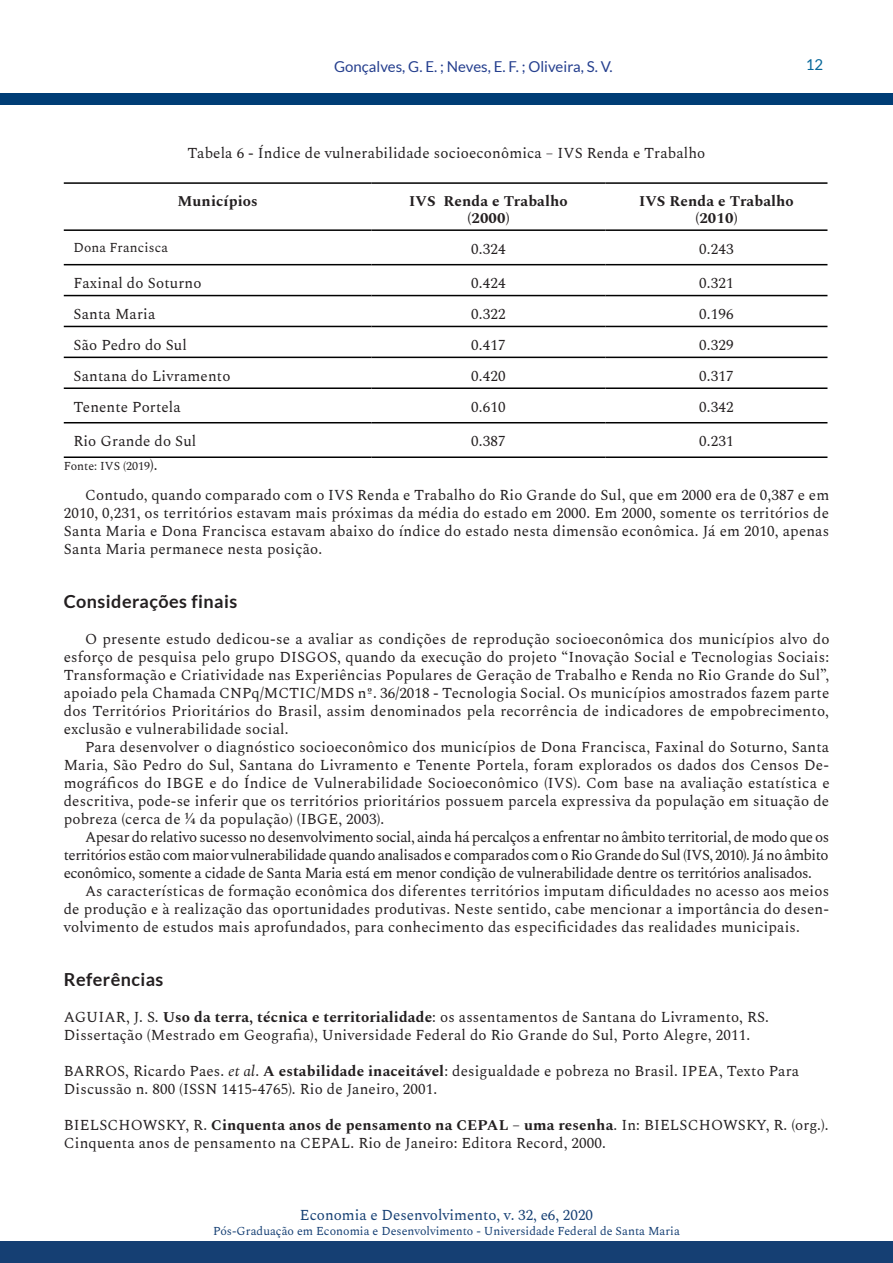
<style>
.page{position:relative;width:893px;height:1263px;background:#fff}
.page>*{position:absolute;margin:0;border:0;box-sizing:border-box;transform-origin:0 0}
._1_TItulo{font:700 18px "Lato";letter-spacing:.025em;color:#231f20}
.TextoCORRIDO{font:15px/18px "Spectral";letter-spacing:.01em;color:#231f20;text-align:justify}
.Referencias{font:15px/18px "Spectral";letter-spacing:.01em;color:#231f20}
.texto_TABELA_-_colun{font:15px "Spectral";letter-spacing:.01em;color:#231f20}
.texto_TABELA{font:15px "Spectral";letter-spacing:.01em;color:#231f20}
.LegendaTABELA{font:15px "Spectral";letter-spacing:.01em;color:#231f20}
.tabela_1linha{font:700 15px "Spectral";letter-spacing:.01em;color:#231f20}
.t1{font:15px "Lato";color:#253f8e}
.t2{font:15px "Spectral";color:#153f73}
.t3{font:15px "Lato";color:#056699}
.texto_TABELA_-_colun-2{font:13.5px "Spectral";letter-spacing:.01em;color:#231f20}
.t4{font:12px "Spectral";color:#153f73}
.NotadeRODAPÉ{font:12px "Spectral";color:#231f20}
.s1{font-size:15px}
.s2{font-weight:700}
.s3{font-style:italic}
</style>
<div class="page">
<div style="left:0;top:94px;width:893px;height:11px;background:#003d75"></div>
<div style="left:0;top:1242px;width:893px;height:21px;background:#153f73"></div>
<hr style="left:64px;top:182px;width:308px;height:2px;background:#000">
<hr style="left:372px;top:182px;width:233px;height:2px;background:#000">
<hr style="left:605px;top:182px;width:222px;height:2px;background:#000">
<hr style="left:64px;top:229px;width:308px;height:2px;background:#000">
<hr style="left:372px;top:229px;width:233px;height:2px;background:#000">
<hr style="left:605px;top:229px;width:222px;height:2px;background:#000">
<hr style="left:64px;top:264px;width:308px;height:1px;background:#000">
<hr style="left:372px;top:264px;width:233px;height:1px;background:#000">
<hr style="left:605px;top:264px;width:222px;height:1px;background:#000">
<hr style="left:64px;top:295px;width:308px;height:1px;background:#000">
<hr style="left:372px;top:295px;width:233px;height:1px;background:#000">
<hr style="left:605px;top:295px;width:222px;height:1px;background:#000">
<hr style="left:64px;top:326px;width:308px;height:1px;background:#000">
<hr style="left:372px;top:326px;width:233px;height:1px;background:#000">
<hr style="left:605px;top:326px;width:222px;height:1px;background:#000">
<hr style="left:64px;top:357px;width:308px;height:1px;background:#000">
<hr style="left:372px;top:357px;width:233px;height:1px;background:#000">
<hr style="left:605px;top:357px;width:222px;height:1px;background:#000">
<hr style="left:64px;top:387px;width:308px;height:2px;background:#000">
<hr style="left:372px;top:387px;width:233px;height:2px;background:#000">
<hr style="left:605px;top:387px;width:222px;height:2px;background:#000">
<hr style="left:64px;top:422px;width:308px;height:1px;background:#000">
<hr style="left:372px;top:422px;width:233px;height:1px;background:#000">
<hr style="left:605px;top:422px;width:222px;height:1px;background:#000">
<hr style="left:64px;top:456px;width:308px;height:2px;background:#000">
<hr style="left:372px;top:456px;width:233px;height:2px;background:#000">
<hr style="left:605px;top:456px;width:222px;height:2px;background:#000">
<p class="t1" style="left:334px;top:58px;width:280px">Gonçalves, G. E. ; Neves, E. F. ; Oliveira, S. V.</p>
<p class="t3" style="left:806px;top:56px;width:19px">12</p>
<p class="LegendaTABELA" style="left:188px;top:142px;width:519px">Tabela 6 - Índice de vulnerabilidade socioeconômica – IVS Renda e Trabalho</p>
<p class="tabela_1linha" style="left:178px;top:191px;width:82px">Municípios</p>
<p class="tabela_1linha" style="left:409px;top:191px;width:160px">IVS Renda e Trabalho</p>
<p class="tabela_1linha" style="left:467px;top:207px;width:44px">(2000)</p>
<p class="tabela_1linha" style="left:639px;top:191px;width:156px">IVS Renda e Trabalho</p>
<p class="tabela_1linha" style="left:695px;top:207px;width:44px">(2010)</p>
<p class="texto_TABELA_-_colun-2" style="left:73px;top:238px;width:96px">Dona Francisca</p>
<p class="texto_TABELA" style="left:471px;top:238px;width:36px">0.324</p>
<p class="texto_TABELA" style="left:699px;top:238px;width:36px">0.243</p>
<p class="texto_TABELA_-_colun" style="left:73px;top:272px;width:130px">Faxinal do Soturno</p>
<p class="texto_TABELA" style="left:471px;top:272px;width:36px">0.424</p>
<p class="texto_TABELA" style="left:699px;top:272px;width:36px">0.321</p>
<p class="texto_TABELA_-_colun" style="left:73px;top:303px;width:83px">Santa Maria</p>
<p class="texto_TABELA" style="left:471px;top:303px;width:36px">0.322</p>
<p class="texto_TABELA" style="left:699px;top:303px;width:36px">0.196</p>
<p class="texto_TABELA_-_colun" style="left:73px;top:334px;width:115px">São Pedro do Sul</p>
<p class="texto_TABELA" style="left:471px;top:334px;width:36px">0.417</p>
<p class="texto_TABELA" style="left:699px;top:334px;width:36px">0.329</p>
<p class="texto_TABELA_-_colun" style="left:73px;top:365px;width:159px">Santana do Livramento</p>
<p class="texto_TABELA" style="left:471px;top:365px;width:36px">0.420</p>
<p class="texto_TABELA" style="left:699px;top:365px;width:36px">0.317</p>
<p class="texto_TABELA_-_colun" style="left:73px;top:396px;width:109px">Tenente Portela</p>
<p class="texto_TABELA" style="left:471px;top:396px;width:36px">0.610</p>
<p class="texto_TABELA" style="left:699px;top:396px;width:36px">0.342</p>
<p class="texto_TABELA_-_colun" style="left:73px;top:430px;width:124px">Rio Grande do Sul</p>
<p class="texto_TABELA" style="left:471px;top:430px;width:36px">0.387</p>
<p class="texto_TABELA" style="left:699px;top:430px;width:36px">0.231</p>
<p class="NotadeRODAPÉ" style="left:64px;top:457px;width:95px">Fonte: IVS (2019<span class="s1">).</span></p>
<p class="TextoCORRIDO" style="left:64px;top:485px;width:767px;text-indent:21px">Contudo, quando comparado com o IVS Renda e Trabalho do Rio Grande do Sul, que em 2000 era de 0,387 e em 2010, 0,231, os territórios estavam mais próximas da média do estado em 2000. Em 2000, somente os territórios de Santa Maria e Dona Francisca estavam abaixo do índice do estado nesta dimensão econômica. Já em 2010, apenas Santa Maria permanece nesta posição.</p>
<p class="_1_TItulo" style="left:64px;top:591px;width:175px">Considerações finais</p>
<p class="TextoCORRIDO" style="left:64px;top:629px;width:767px;text-indent:21px">O presente estudo dedicou-se a avaliar as condições de reprodução socioeconômica dos municípios alvo do esforço de pesquisa pelo grupo DISGOS, quando da execução do projeto “Inovação Social e Tecnologias Sociais:<br>Transformação e Criatividade nas Experiências Populares de Geração de Trabalho e Renda no Rio Grande do Sul”, apoiado pela Chamada CNPq/MCTIC/MDS nº. 36/2018 - Tecnologia Social. Os municípios amostrados fazem parte dos Territórios Prioritários do Brasil, assim denominados pela recorrência de indicadores de empobrecimento, exclusão e vulnerabilidade social.</p>
<p class="TextoCORRIDO" style="left:64px;top:737px;width:767px;text-indent:21px">Para desenvolver o diagnóstico socioeconômico dos municípios de Dona Francisca, Faxinal do Soturno, Santa Maria, São Pedro do Sul, Santana do Livramento e Tenente Portela, foram explorados os dados dos Censos De&shy;mográficos do IBGE e do Índice de Vulnerabilidade Socioeconômico (IVS). Com base na avaliação estatística e descritiva, pode-se inferir que os territórios prioritários possuem parcela expressiva da população em situação de pobreza (cerca de ¼ da população) (IBGE, 2003).</p>
<p class="TextoCORRIDO" style="left:64px;top:827px;width:767px;text-indent:21px">Apesar do relativo sucesso no desenvolvimento social, ainda há percalços a enfrentar no âmbito territorial, de modo que os territórios estão com maior vulnerabilidade quando analisados e comparados com o Rio Grande do Sul (IVS, 2010). Já no âmbito econômico, somente a cidade de Santa Maria está em menor condição de vulnerabilidade dentre os territórios analisados.</p>
<p class="TextoCORRIDO" style="left:64px;top:881px;width:767px;text-indent:21px">As características de formação econômica dos diferentes territórios imputam dificuldades no acesso aos meios de produção e à realização das oportunidades produtivas. Neste sentido, cabe mencionar a importância do desen&shy;volvimento de estudos mais aprofundados, para conhecimento das especificidades das realidades municipais.</p>
<p class="_1_TItulo" style="left:64px;top:969px;width:101px">Referências</p>
<p class="Referencias" style="left:64px;top:1007px;width:706px">AGUIAR, J. S. <span class="s2">Uso da terra, técnica e territorialidade</span>: os assentamentos de Santana do Livramento, RS.<br>Dissertação (Mestrado em Geografia), Universidade Federal do Rio Grande do Sul, Porto Alegre, 2011.</p>
<p class="Referencias" style="left:64px;top:1061px;width:737px">BARROS, Ricardo Paes. <span class="s3">et al</span>. <span class="s2">A estabilidade inaceitável</span>: desigualdade e pobreza no Brasil. IPEA, Texto Para<br>Discussão n. 800 (ISSN 1415-4765). Rio de Janeiro, 2001.</p>
<p class="Referencias" style="left:64px;top:1115px;width:766px">BIELSCHOWSKY, R. <span class="s2">Cinquenta anos de pensamento na CEPAL – uma resenha</span>. In: BIELSCHOWSKY, R. (org.).<br>Cinquenta anos de pensamento na CEPAL. Rio de Janeiro: Editora Record, 2000.</p>
<p class="t2" style="left:300px;top:1204px;width:294px">Economia e Desenvolvimento, v. 32, e6, 2020</p>
<p class="t4" style="left:213px;top:1222px;width:468px">Pós-Graduação em Economia e Desenvolvimento - Universidade Federal de Santa Maria</p>
</div>
